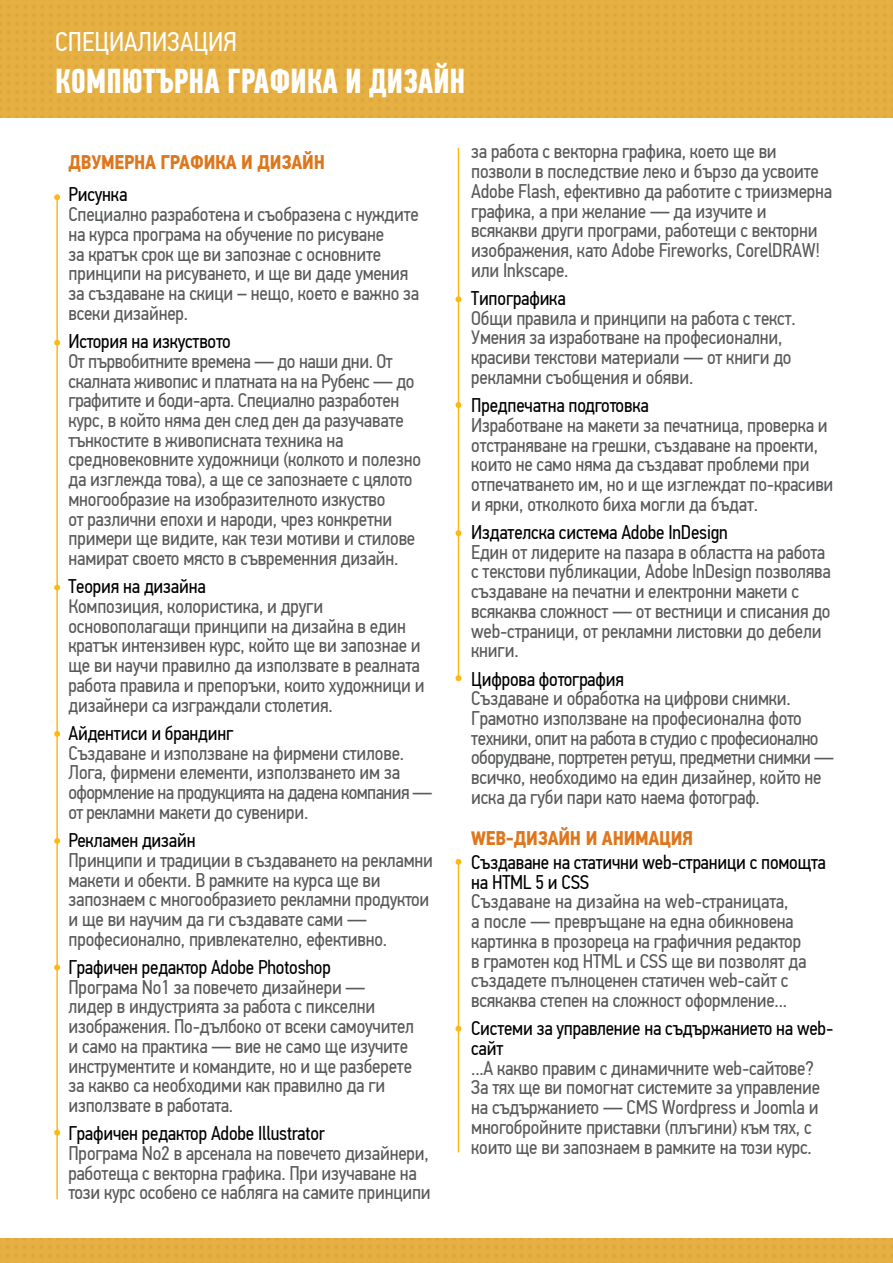
<style>
.page{position:relative;width:893px;height:1263px;background:#fff}
.page>*{position:absolute;margin:0;border:0;box-sizing:border-box;transform-origin:0 0}
.t1{font:700 34.5px "PF Din Text Comp Pro";color:#fff}
.t2{font:27px "PF Din Text Cond Pro";color:#fff}
.t3{font:19.8px/19.6px "PF Din Text Cond Pro";letter-spacing:-.01em;color:#58595b}
.t4{font:19.8px/19.6px "PF Din Text Cond Pro";letter-spacing:-.01em;color:#000}
.t5{font:700 19.8px "PF Din Text Cond Pro";letter-spacing:-.01em;color:#de761c}
</style>
<div class="page">
<div style="left:0;top:1239px;width:893px;height:24px;background:#e7b042"></div>
<div style="left:1px;top:0;width:892px;height:117px;background:#e6af42"></div>
<hr style="left:56px;top:199px;width:2px;height:1000px;background:#fdb913">
<hr style="left:458px;top:148px;width:1px;height:530px;background:#fdb913">
<hr style="left:458px;top:862px;width:1px;height:290px;background:#fdb913">
<svg style="left:54px;top:194px;width:6px;height:6px"></svg>
<svg style="left:54px;top:340px;width:6px;height:6px"></svg>
<svg style="left:54px;top:585px;width:6px;height:5px"></svg>
<svg style="left:54px;top:731px;width:6px;height:6px"></svg>
<svg style="left:54px;top:838px;width:6px;height:6px"></svg>
<svg style="left:54px;top:964px;width:6px;height:6px"></svg>
<svg style="left:54px;top:1129px;width:6px;height:6px"></svg>
<svg style="left:455px;top:675px;width:6px;height:6px"></svg>
<svg style="left:455px;top:402px;width:6px;height:6px"></svg>
<svg style="left:455px;top:1026px;width:6px;height:6px"></svg>
<svg style="left:455px;top:296px;width:6px;height:6px"></svg>
<svg style="left:455px;top:859px;width:6px;height:6px"></svg>
<svg style="left:455px;top:530px;width:6px;height:6px"></svg>
<h2 class="t2" style="left:55px;top:25px;width:183px">СПЕЦИАЛИЗАЦИЯ</h2>
<h1 class="t1" style="left:55px;top:60px;width:412px">КОМПЮТЪРНА ГРАФИКА И ДИЗАЙН</h1>
<p class="t5" style="left:68px;top:150px;width:258px">ДВУМЕРНА ГРАФИКА И ДИЗАЙН</p>
<p class="t4" style="left:68px;top:185px;width:61px">Рисунка</p>
<p class="t3" style="left:68px;top:205px;width:352px">Специално разработена и съобразена с нуждите на курса програма на обучение по рисуване<br>за кратък срок ще ви запознае с основните принципи на рисуването, и ще ви даде умения за създаване на скици – нещо, което е важно за всеки дизайнер.</p>
<p class="t4" style="left:68px;top:331px;width:164px">История на изкуството</p>
<p class="t3" style="left:68px;top:351px;width:354px">От първобитните времена — до наши дни. От скалната живопис и платната на на Рубенс — до графитите и боди-арта. Специално разработен курс, в който няма ден след ден да разучавате тънкостите в живописната техника на средновековните художници (колкото и полезно да изглежда това), а ще се запознаете с цялото многообразие на изобразителното изкуство<br>от различни епохи и народи, чрез конкретни примери ще видите, как тези мотиви и стилове намират своето място в съвременния дизайн.</p>
<p class="t4" style="left:68px;top:577px;width:139px">Теория на дизайна</p>
<p class="t3" style="left:68px;top:596px;width:358px">Композиция, колористика, и други основополагащи принципи на дизайна в един кратък интензивен курс, който ще ви запознае и ще ви научи правилно да използвате в реалната работа правила и препоръки, които художници и дизайнери са изграждали столетия.</p>
<p class="t4" style="left:68px;top:723px;width:167px">Айдентиси и брандинг</p>
<p class="t3" style="left:68px;top:743px;width:365px">Създаване и използване на фирмени стилове.<br>Лога, фирмени елементи, използването им за оформление на продукцията на дадена компания — от рекламни макети до сувенири.</p>
<p class="t4" style="left:68px;top:830px;width:129px">Рекламен дизайн</p>
<p class="t3" style="left:68px;top:850px;width:366px">Принципи и традиции в създаването на рекламни макети и обекти. В рамките на курса ще ви запознаем с многообразието рекламни продуктои и ще ви научим да ги създавате сами — професионално, привлекателно, ефективно.</p>
<p class="t4" style="left:68px;top:957px;width:264px">Графичен редактор Adobe Photoshop</p>
<p class="t3" style="left:68px;top:977px;width:347px">Програма No1 за повечето дизайнери — лидер в индустрията за работа с пикселни изображения. По-дълбоко от всеки самоучител и само на практика — вие не само ще изучите инструментите и командите, но и ще разберете за какво са необходими как правилно да ги използвате в работата.</p>
<p class="t4" style="left:68px;top:1124px;width:258px">Графичен редактор Adobe Illustrator</p>
<p class="t3" style="left:68px;top:1143px;width:364px">Програма No2 в арсенала на повечето дизайнери, работеща с векторна графика. При изучаване на този курс особено се набляга на самите принципи</p>
<p class="t3" style="left:471px;top:142px;width:363px">за работа с векторна графика, което ще ви позволи в последствие леко и бързо да усвоите Adobe Flash, ефективно да работите с триизмерна графика, а при желание — да изучите и всякакви други програми, работещи с векторни изображения, като Adobe Fireworks, CorelDRAW! или Inkscape.</p>
<p class="t4" style="left:471px;top:288px;width:96px">Типографика</p>
<p class="t3" style="left:471px;top:308px;width:326px">Общи правила и принципи на работа с текст.<br>Умения за изработване на професионални, красиви текстови материали — от книги до рекламни съобщения и обяви.</p>
<p class="t4" style="left:471px;top:395px;width:179px">Предпечатна подготовка</p>
<p class="t3" style="left:471px;top:415px;width:364px">Изработване на макети за печатница, проверка и отстраняване на грешки, създаване на проекти, които не само няма да създават проблеми при отпечатването им, но и ще изглеждат по-красиви и ярки, отколкото биха могли да бъдат.</p>
<p class="t4" style="left:471px;top:522px;width:258px">Издателска система Adobe InDesign</p>
<p class="t3" style="left:471px;top:542px;width:361px">Един от лидерите на пазара в областта на работа с текстови публикации, Adobe InDesign позволява създаване на печатни и електронни макети с всякаква сложност — от вестници и списания до web-страници, от рекламни листовки до дебели книги.</p>
<p class="t4" style="left:471px;top:669px;width:154px">Цифрова фотография</p>
<p class="t3" style="left:471px;top:689px;width:364px">Създаване и обработка на цифрови снимки.<br>Грамотно използване на професионална фото техники, опит на работа в студио с професионално оборудване, портретен ретуш, предметни снимки — всичко, необходимо на един дизайнер, който не иска да губи пари като наема фотограф.</p>
<p class="t5" style="left:471px;top:826px;width:224px">WEB-ДИЗАЙН И АНИМАЦИЯ</p>
<p class="t4" style="left:471px;top:852px;width:356px">Създаване на статични web-страници с помощта на HTML 5 и CSS</p>
<p class="t3" style="left:471px;top:892px;width:337px">Създаване на дизайна на web-страницата,<br>а после — превръщане на една обикновена картинка в прозореца на графичния редактор в грамотен код HTML и CSS ще ви позволят да създадете пълноценен статичен web-сайт с всякаква степен на сложност оформление...</p>
<p class="t4" style="left:471px;top:1019px;width:364px">Системи за управление на съдържанието на web&shy;сайт</p>
<p class="t3" style="left:471px;top:1058px;width:351px">...А какво правим с динамичните web-сайтове?<br>За тях ще ви помогнат системите за управление на съдържанието — CMS Wordpress и Joomla и многобройните приставки (плъгини) към тях, с които ще ви запознаем в рамките на този курс.</p>
</div>
